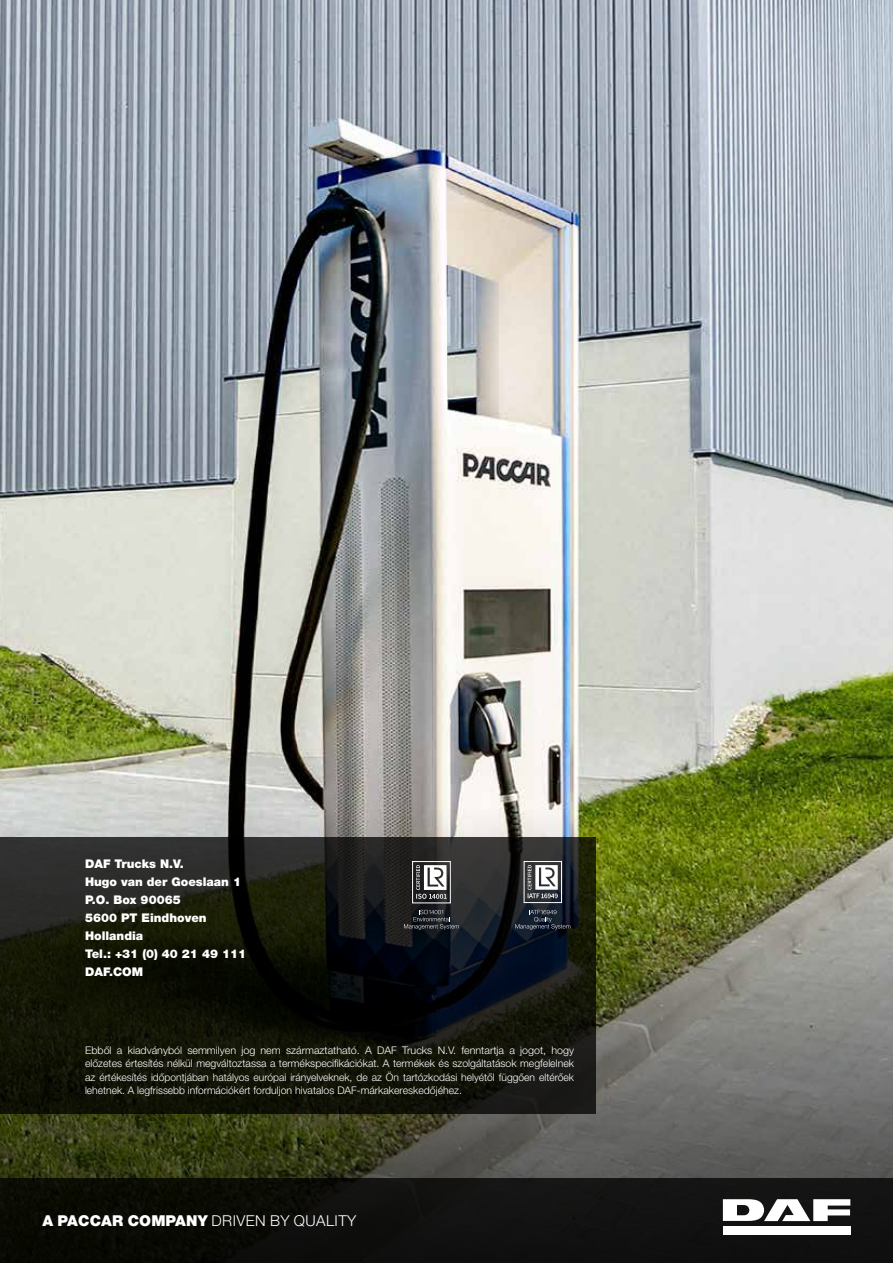
<style>
.page{position:relative;width:893px;height:1263px;background:#fff}
.page>*{position:absolute;margin:0;border:0;box-sizing:border-box;transform-origin:0 0}
.t1{font:300 15px "Helvetica Neue LT Pro";letter-spacing:.03em;color:#fff}
.t2{font:900 12px/18px "Helvetica Neue LT Pro";color:#fff}
.t3{font:300 10.5px/13.5px "Helvetica Neue LT Pro";color:#fff;text-align:justify}
.s1{font-weight:900}
</style>
<div class="page">
<img style="left:0;top:0;width:893px;height:808px">
<svg style="left:0;top:808px;width:893px;height:370px;background:#707458"></svg>
<div style="left:0;top:1178px;width:893px;height:85px;background:linear-gradient(to right,#070801,#19191b)"></div>
<div style="left:723px;top:1226px;width:127px;height:8px;background:#fff"></div>
<svg style="left:723px;top:1199px;width:127px;height:22px"></svg>
<svg style="left:0;top:838px;width:595px;height:276px;background:#151710"></svg>
<svg style="left:404px;top:910px;width:55px;height:20px"></svg>
<div style="left:412px;top:861px;width:39px;height:42px;border:1px solid #fff"></div>
<svg style="left:416px;top:865px;width:31px;height:34px"></svg>
<svg style="left:515px;top:910px;width:55px;height:20px"></svg>
<div style="left:524px;top:861px;width:38px;height:42px;border:1px solid #fff"></div>
<svg style="left:528px;top:865px;width:30px;height:33px"></svg>
<p class="t2" style="left:85px;top:854px;width:163px">DAF Trucks N.V.<br>Hugo van der Goeslaan 1<br>P.O. Box 90065<br>5600 PT Eindhoven<br>Hollandia<br>Tel.: +31 (0) 40 21 49 111<br>DAF.COM</p>
<p class="t3" style="left:85px;top:1043px;width:490px">Ebből a kiadványból semmilyen jog nem származtatható. A DAF Trucks N.V. fenntartja a jogot, hogy előzetes értesítés nélkül megváltoztassa a termékspecifikációkat. A termékek és szolgáltatások megfelelnek az értékesítés időpontjában hatályos európai irányelveknek, de az Ön tartózkodási helyétől függően eltérőek lehetnek. A legfrissebb információkért forduljon hivatalos DAF-márkakereskedőjéhez.</p>
<h1 class="t1" style="left:43px;top:1211px;width:315px"><span class="s1">A PACCAR COMPANY</span> DRIVEN BY QUALITY</h1>
</div>
